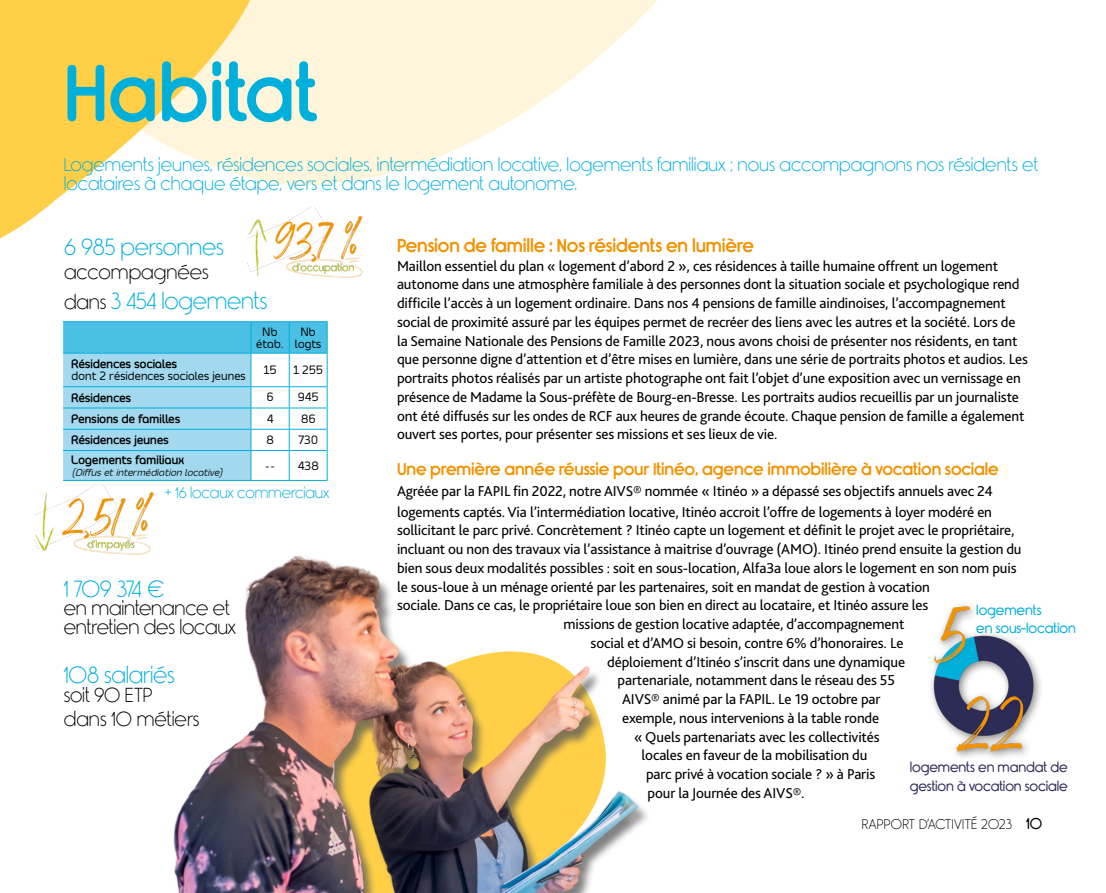
<style>
.page{position:relative;width:1106px;height:893px;background:#fff}
.page>*{position:absolute;margin:0;border:0;box-sizing:border-box;transform-origin:0 0}
.t1{font:76.5px "Rimouski Sb";color:#00b0db}
.t2{font:22.5px "Rimouski Lt";letter-spacing:-.01em;color:#00b0db}
.t3{font:19.5px/18.8px "Rimouski Lt";letter-spacing:-.01em;color:#000}
.t4{font:18px/18.8px "Rimouski Lt";color:#00b0db}
.t5{font:18px "Rimouski Sb";letter-spacing:-.01em;color:#f39200}
.t6{font:16.5px "Rimouski Sb";letter-spacing:-.01em;color:#f39200}
.t7{font:15px/18.8px "Bliss";letter-spacing:-.01em;color:#000}
.t8{font:15px "Rimouski Lt";letter-spacing:-.01em;color:#00b0db}
.t9{font:13.5px/18.8px "Rimouski Rg";letter-spacing:-.01em;color:#302e5a}
.t10{font:13.5px/18.8px "Rimouski Rg";letter-spacing:-.01em;color:#00b0db}
.t11{font:13.5px "Rimouski Lt";letter-spacing:.03em;color:#000}
.t12{font:700 12px "Smoolthan";color:#000}
.t13{font:12px/12px "Smoolthan";color:#000;text-align:center}
.t14{font:italic 100 10.5px "Smoolthan";color:#000}
.s1{font-size:19.5px;color:#000}
.s2{font-family:"Rimouski Rg";font-size:15px}
</style>
<div class="page">
<svg style="left:292px;top:0;width:366px;height:186px;fill:#fff5da"></svg>
<svg style="left:0;top:0;width:292px;height:239px;fill:#ffd14d"></svg>
<img style="left:173px;top:555px;width:474px;height:338px">
<hr style="left:63px;top:321px;width:188px;height:1px;background:#00b0db">
<hr style="left:251px;top:321px;width:38px;height:1px;background:#00b0db">
<hr style="left:289px;top:321px;width:38px;height:1px;background:#00b0db">
<svg style="left:63px;top:322px;width:265px;height:158px"></svg>
<hr style="left:63px;top:480px;width:188px;height:1px;background:#00b0db">
<hr style="left:251px;top:480px;width:38px;height:1px;background:#00b0db">
<hr style="left:289px;top:480px;width:38px;height:1px;background:#00b0db">
<img style="left:247px;top:208px;width:116px;height:70px">
<img style="left:34px;top:484px;width:120px;height:71px">
<div style="left:928px;top:601px;width:116px;height:161px;background:#575756;opacity:.75"></div>
<img style="left:928px;top:601px;width:108px;height:160px">
<h1 class="t1" style="left:64px;top:49px;width:256px">Habitat</h1>
<p class="t4" style="left:64px;top:155px;width:975px">Logements jeunes, résidences sociales, intermédiation locative, logements familiaux ; nous accompagnons nos résidents et locataires à chaque étape, vers et dans le logement autonome.</p>
<h2 class="t2" style="left:64px;top:234px;width:161px">6 985 personnes</h2>
<h3 class="t3" style="left:64px;top:263px;width:146px">accompagnées</h3>
<h2 class="t2" style="left:64px;top:288px;width:205px"><span class="s1">dans</span> 3 454 logements</h2>
<p class="t12" style="left:72px;top:357px;width:107px">Résidences sociales</p>
<p class="t13" style="left:72px;top:370px;width:176px">dont 2 résidences sociales jeunes</p>
<p class="t13" style="left:256px;top:326px;width:29px">Nb étab.</p>
<p class="t13" style="left:295px;top:326px;width:28px">Nb logts</p>
<p class="t13" style="left:264px;top:364px;width:14px">15</p>
<p class="t13" style="left:293px;top:364px;width:31px">1 255</p>
<p class="t12" style="left:72px;top:391px;width:61px">Résidences</p>
<p class="t13" style="left:266px;top:392px;width:9px">6</p>
<p class="t13" style="left:298px;top:392px;width:22px">945</p>
<p class="t12" style="left:72px;top:412px;width:110px">Pensions de familles</p>
<p class="t13" style="left:267px;top:413px;width:8px">4</p>
<p class="t13" style="left:301px;top:413px;width:16px">86</p>
<p class="t12" style="left:72px;top:433px;width:99px">Résidences jeunes</p>
<p class="t13" style="left:266px;top:434px;width:9px">8</p>
<p class="t13" style="left:298px;top:434px;width:21px">730</p>
<p class="t12" style="left:72px;top:453px;width:114px">Logements familiaux</p>
<p class="t14" style="left:72px;top:466px;width:153px">(Diffus et intermédiation locative)</p>
<p class="t13" style="left:265px;top:460px;width:12px">--</p>
<p class="t13" style="left:298px;top:460px;width:22px">438</p>
<p class="t8" style="left:165px;top:484px;width:166px">+ 16 locaux commerciaux</p>
<h2 class="t2" style="left:64px;top:575px;width:102px">1 709 374 €</h2>
<h3 class="t3" style="left:64px;top:599px;width:174px">en maintenance et entretien des locaux</h3>
<h2 class="t2" style="left:64px;top:662px;width:112px">108 salariés</h2>
<h3 class="t3" style="left:64px;top:684px;width:137px;line-height:23.4px">soit 90 ETP dans 10 métiers</h3>
<p class="t5" style="left:397px;top:235px;width:358px">Pension de famille : Nos résidents en lumière</p>
<p class="t7" style="left:397px;top:256px;width:632px">Maillon essentiel du plan « logement d’abord 2 », ces résidences à taille humaine offrent un logement autonome dans une atmosphère familiale à des personnes dont la situation sociale et psychologique rend difficile l’accès à un logement ordinaire. Dans nos 4 pensions de famille aindinoises, l’accompagnement social de proximité assuré par les équipes permet de recréer des liens avec les autres et la société. Lors de la Semaine Nationale des Pensions de Famille 2023, nous avons choisi de présenter nos résidents, en tant que personne digne d’attention et d’être mises en lumière, dans une série de portraits photos et audios. Les portraits photos réalisés par un artiste photographe ont fait l’objet d’une exposition avec un vernissage en présence de Madame la Sous-préfète de Bourg-en-Bresse. Les portraits audios recueillis par un journaliste ont été diffusés sur les ondes de RCF aux heures de grande écoute. Chaque pension de famille a également ouvert ses portes, pour présenter ses missions et ses lieux de vie.</p>
<p class="t6" style="left:397px;top:459px;width:603px">Une première année réussie pour Itinéo, agence immobilière à vocation sociale</p>
<p class="t7" style="left:397px;top:480px;width:597px;line-height:21px">Agréée par la FAPIL fin 2022, notre AIVS® nommée « Itinéo » a dépassé ses objectifs annuels avec 24 logements captés. Via l’intermédiation locative, Itinéo accroit l’offre de logements à loyer modéré en</p>
<p class="t7" style="left:397px;top:521px;width:619px">sollicitant le parc privé. Concrètement ? Itinéo capte un logement et définit le projet avec le propriétaire,</p>
<p class="t7" style="left:397px;top:540px;width:626px">incluant ou non des travaux via l’assistance à maitrise d’ouvrage (AMO). Itinéo prend ensuite la gestion du</p>
<p class="t7" style="left:397px;top:558px;width:621px">bien sous deux modalités possibles : soit en sous-location, Alfa3a loue alors le logement en son nom puis</p>
<p class="t7" style="left:397px;top:577px;width:534px">le sous-loue à un ménage orienté par les partenaires, soit en mandat de gestion à vocation</p>
<p class="t7" style="left:397px;top:596px;width:533px">sociale. Dans ce cas, le propriétaire loue son bien en direct au locataire, et Itinéo assure les</p>
<p class="t7" style="left:563px;top:615px;width:342px">missions de gestion locative adaptée, d’accompagnement</p>
<p class="t7" style="left:590px;top:633px;width:314px">social et d’AMO si besoin, contre 6% d’honoraires. Le</p>
<p class="t7" style="left:607px;top:652px;width:299px">déploiement d’Itinéo s’inscrit dans une dynamique</p>
<p class="t7" style="left:617px;top:671px;width:279px">partenariale, notamment dans le réseau des 55</p>
<p class="t7" style="left:622px;top:690px;width:260px">AIVS® animé par la FAPIL. Le 19 octobre par</p>
<p class="t7" style="left:622px;top:708px;width:259px">exemple, nous intervenions à la table ronde</p>
<p class="t7" style="left:634px;top:727px;width:247px">« Quels partenariats avec les collectivités</p>
<p class="t7" style="left:641px;top:746px;width:227px">locales en faveur de la mobilisation du</p>
<p class="t7" style="left:646px;top:765px;width:231px">parc privé à vocation sociale ? » à Paris</p>
<p class="t7" style="left:647px;top:783px;width:158px">pour la Journée des AIVS®.</p>
<p class="t10" style="left:976px;top:601px;width:101px">logements<br>en sous-location</p>
<p class="t9" style="left:909px;top:758px;width:159px">logements en mandat de gestion à vocation sociale</p>
<p class="t11" style="left:861px;top:816px;width:182px">RAPPORT D’ACTIVITÉ 2023 <span class="s2">10</span></p>
</div>
